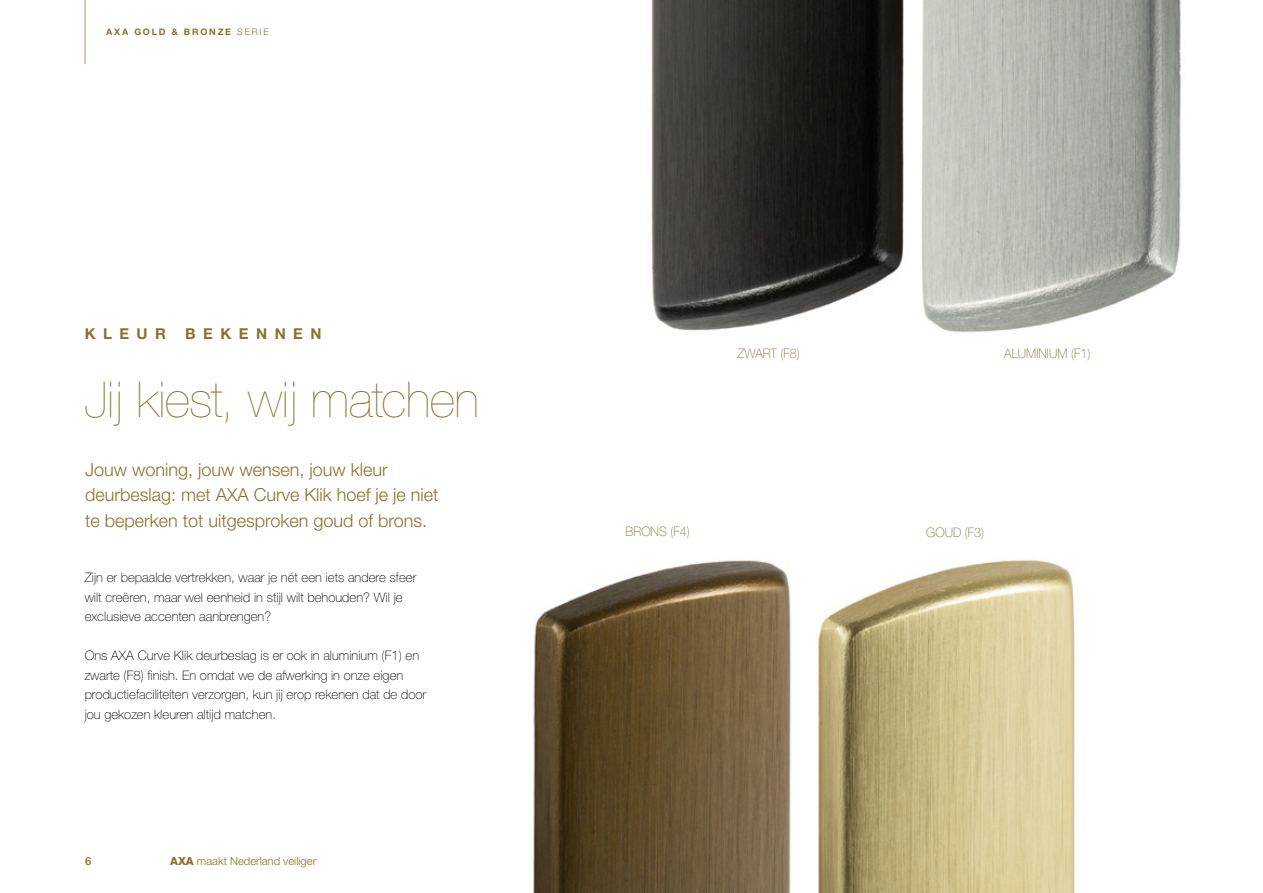
<style>
.page{position:relative;width:1263px;height:893px;background:#fff}
.page>*{position:absolute;margin:0;border:0;box-sizing:border-box;transform-origin:0 0}
.t1{font:200 49.5px "Helvetica Neue LT Pro";letter-spacing:-.005em;color:#8b722c}
.t2{font:300 18px/25.5px "Helvetica Neue LT Pro";color:#8b722c}
.t3{font:700 15px "Helvetica Neue LT Pro";letter-spacing:.5em;color:#8b722c}
.t4{font:100 13.2px/19.5px "Helvetica Neue LT Pro";color:#000}
.t5{font:100 13.2px "Helvetica Neue LT Pro";color:#8b722c;scale:.95 1}
.t6{font:300 11.25px "Helvetica Neue LT Pro";color:#8b722c}
.t7{font:500 11.25px "Helvetica Neue LT Pro";color:#8b722c}
.t8{font:700 9px "Helvetica Neue LT Pro";letter-spacing:.2em;color:#8b722c}
.s1{font-weight:300}
.s2{font-weight:800}
</style>
<div class="page">
<img style="left:533px;top:560px;width:542px;height:333px">
<img style="left:651px;top:0;width:531px;height:333px">
<hr style="left:85px;top:0;width:1px;height:64px;background:#ae985f">
<p class="t8" style="left:106px;top:26px;width:164px">AXA GOLD &amp; BRONZE <span class="s1">SERIE</span></p>
<p class="t3" style="left:85px;top:324px;width:83px">KLEUR</p>
<p class="t3" style="left:185px;top:324px;width:138px">BEKENNEN</p>
<h1 class="t1" style="left:85px;top:370px;width:396px">Jij kiest, wij matchen</h1>
<h2 class="t2" style="left:85px;top:456px;width:355px">Jouw woning, jouw wensen, jouw kleur deurbeslag: met AXA Curve Klik hoef je je niet te beperken tot uitgesproken goud of brons.</h2>
<p class="t4" style="left:85px;top:568px;width:333px">Zijn er bepaalde vertrekken, waar je nét een iets andere sfeer wilt creëren, maar wel eenheid in stijl wilt behouden? Wil je exclusieve accenten aanbrengen?</p>
<p class="t4" style="left:85px;top:646px;width:343px">Ons AXA Curve Klik deurbeslag is er ook in aluminium (F1) en zwarte (F8) finish. En omdat we de afwerking in onze eigen productiefaciliteiten verzorgen, kun jij erop rekenen dat de door jou gekozen kleuren altijd matchen.</p>
<p class="t7" style="left:85px;top:854px;width:8px">6</p>
<p class="t6" style="left:170px;top:854px;width:148px"><span class="s2">AXA</span> maakt Nederland veiliger</p>
<p class="t5" style="left:738px;top:346px;width:67px">ZWART (F8)</p>
<p class="t5" style="left:1004px;top:346px;width:92px">ALUMINIUM (F1)</p>
<p class="t5" style="left:626px;top:523px;width:69px">BRONS (F4)</p>
<p class="t5" style="left:926px;top:525px;width:63px">GOUD (F3)</p>
</div>
